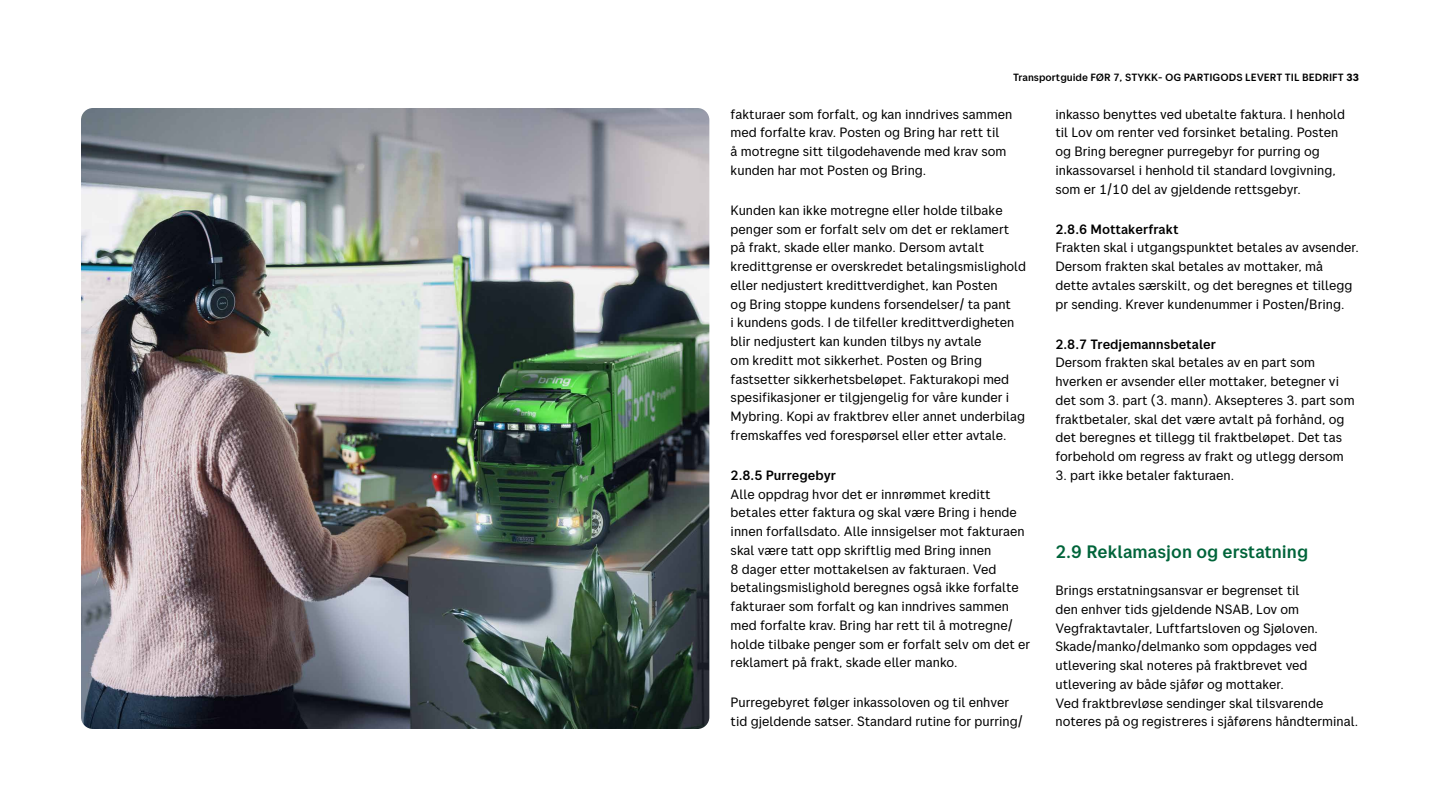
<style>
.page{position:relative;width:1440px;height:810px;background:#fff}
.page>*{position:absolute;margin:0;border:0;box-sizing:border-box;transform-origin:0 0}
.t1{font:500 18px "Posten Sans";color:#00643a}
.t2{font:13.5px/18.8px "Posten Sans";color:#000}
.t3{font:500 13.5px "Posten Sans";color:#000}
.t4{font:500 10.5px "Posten Sans";color:#000}
.s1{font-weight:700}
</style>
<div class="page">
<img style="left:81px;top:108px;width:628px;height:621px">
<p class="t4" style="left:1013px;top:71px;width:347px">Transportguide FØR 7, STYKK- OG PARTIGODS LEVERT TIL BEDRIFT <span class="s1">33</span></p>
<p class="t2" style="left:731px;top:104px;width:283px">fakturaer som forfalt, og kan inndrives sammen med forfalte krav. Posten og Bring har rett til<br>å motregne sitt tilgodehavende med krav som kunden har mot Posten og Bring.</p>
<p class="t2" style="left:731px;top:201px;width:297px">Kunden kan ikke motregne eller holde tilbake penger som er forfalt selv om det er reklamert på frakt, skade eller manko. Dersom avtalt kredittgrense er overskredet betalingsmislighold eller nedjustert kredittverdighet, kan Posten<br>og Bring stoppe kundens forsendelser/ ta pant<br>i kundens gods. I de tilfeller kredittverdigheten blir nedjustert kan kunden tilbys ny avtale<br>om kreditt mot sikkerhet. Posten og Bring fastsetter sikkerhetsbeløpet. Fakturakopi med spesifikasjoner er tilgjengelig for våre kunder i Mybring. Kopi av fraktbrev eller annet underbilag fremskaffes ved forespørsel eller etter avtale.</p>
<p class="t3" style="left:731px;top:467px;width:107px">2.8.5 Purregebyr</p>
<p class="t2" style="left:731px;top:484px;width:301px">Alle oppdrag hvor det er innrømmet kreditt betales etter faktura og skal være Bring i hende innen forfallsdato. Alle innsigelser mot fakturaen skal være tatt opp skriftlig med Bring innen<br>8 dager etter mottakelsen av fakturaen. Ved betalingsmislighold beregnes også ikke forfalte fakturaer som forfalt og kan inndrives sammen med forfalte krav. Bring har rett til å motregne/ holde tilbake penger som er forfalt selv om det er reklamert på frakt, skade eller manko.</p>
<p class="t2" style="left:731px;top:693px;width:294px">Purregebyret følger inkassoloven og til enhver tid gjeldende satser. Standard rutine for purring/</p>
<p class="t2" style="left:1055px;top:104px;width:291px">inkasso benyttes ved ubetalte faktura. I henhold til Lov om renter ved forsinket betaling. Posten og Bring beregner purregebyr for purring og inkassovarsel i henhold til standard lovgivning, som er 1/10 del av gjeldende rettsgebyr.</p>
<p class="t3" style="left:1055px;top:221px;width:125px">2.8.6 Mottakerfrakt</p>
<p class="t2" style="left:1055px;top:238px;width:305px">Frakten skal i utgangspunktet betales av avsender.<br>Dersom frakten skal betales av mottaker, må dette avtales særskilt, og det beregnes et tillegg pr sending. Krever kundenummer i Posten/Bring.</p>
<p class="t3" style="left:1055px;top:336px;width:162px">2.8.7 Tredjemannsbetaler</p>
<p class="t2" style="left:1055px;top:353px;width:301px">Dersom frakten skal betales av en part som hverken er avsender eller mottaker, betegner vi det som 3. part (3. mann). Aksepteres 3. part som fraktbetaler, skal det være avtalt på forhånd, og det beregnes et tillegg til fraktbeløpet. Det tas forbehold om regress av frakt og utlegg dersom</p>
<p class="t2" style="left:1055px;top:466px;width:180px">3. part ikke betaler fakturaen.</p>
<h1 class="t1" style="left:1055px;top:541px;width:254px">2.9 Reklamasjon og erstatning</h1>
<p class="t2" style="left:1055px;top:581px;width:304px">Brings erstatningsansvar er begrenset til<br>den enhver tids gjeldende NSAB, Lov om Vegfraktavtaler, Luftfartsloven og Sjøloven.<br>Skade/manko/delmanko som oppdages ved utlevering skal noteres på fraktbrevet ved utlevering av både sjåfør og mottaker.<br>Ved fraktbrevløse sendinger skal tilsvarende noteres på og registreres i sjåførens håndterminal.</p>
</div>
